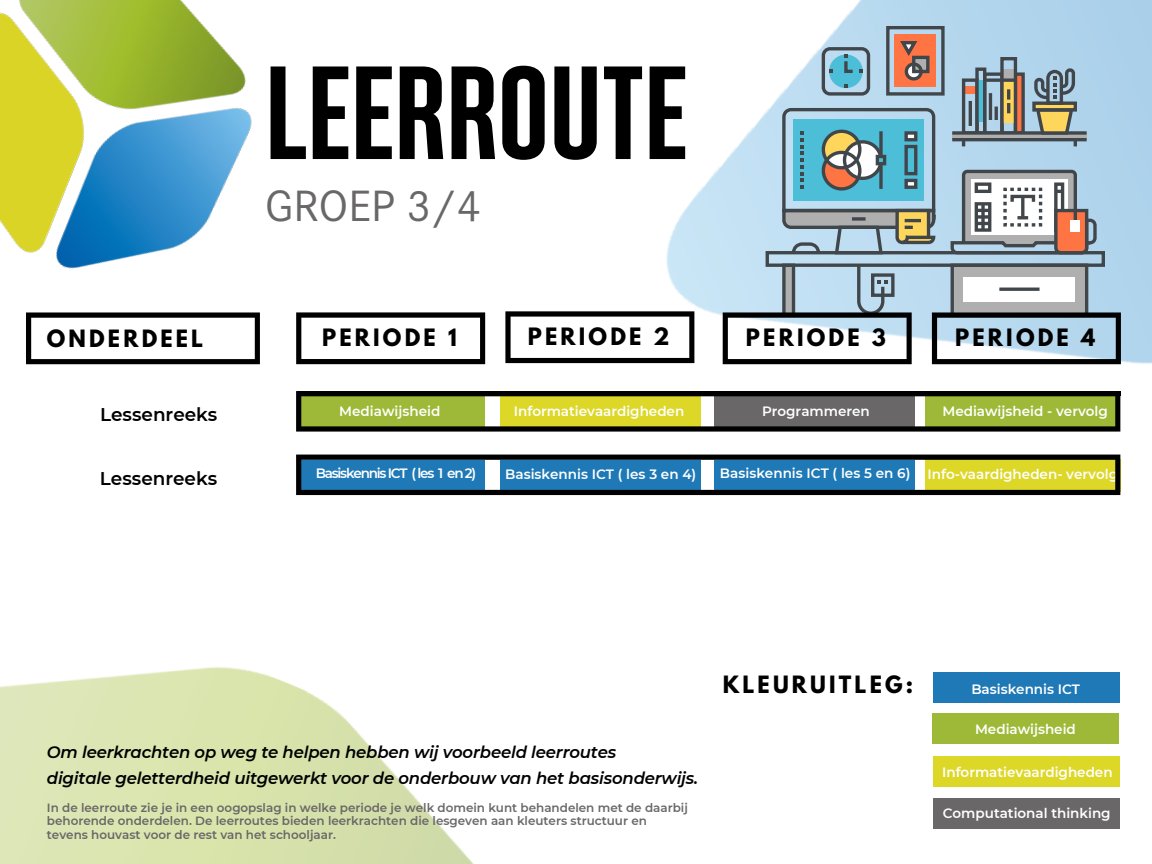
<style>
.page{position:relative;width:1152px;height:864px;background:#fff}
.page>*{position:absolute;margin:0;border:0;box-sizing:border-box;transform-origin:0 0}
.t1{font:700 132.15px "Solido Compressed W00";color:#000}
.t2{font:45.45px "Corporate S";color:#696767}
.t3{font:700 21.15px "League Spartan";letter-spacing:.15em;color:#000}
.t4{font:600 18.45px "Montserrat";color:#000}
.t5{font:italic 600 16.5px "Montserrat";letter-spacing:-.01em;color:#000}
.t6{font:600 13.5px "Montserrat";color:#fff}
.t7{font:600 13.5px "Montserrat";letter-spacing:-.09em;color:#fff}
.t8{font:600 12px/14px "Montserrat";color:#696767}
</style>
<div class="page">
<svg style="left:296px;top:312px;width:189px;height:52px"></svg>
<svg style="left:26px;top:319px;width:234px;height:45px"></svg>
<img style="left:585px;top:0;width:567px;height:496px">
<div style="left:589px;top:376px;width:563px;height:488px;background:#fff"></div>
<svg style="left:505px;top:311px;width:189px;height:52px"></svg>
<div style="left:886px;top:26px;width:59px;height:70px;border:3px solid #41464b"></div>
<div style="left:895px;top:34px;width:41px;height:53px;background:#ff7443"></div>
<svg style="left:723px;top:38px;width:398px;height:326px"></svg>
<img style="left:0;top:0;width:304px;height:319px">
<img style="left:0;top:667px;width:474px;height:197px">
<div style="left:933px;top:672px;width:187px;height:30px;background:#1f79b6"></div>
<div style="left:933px;top:713px;width:186px;height:30px;background:#9db937"></div>
<div style="left:933px;top:757px;width:187px;height:30px;background:#ddd728"></div>
<div style="left:933px;top:798px;width:187px;height:30px;background:#696767"></div>
<svg style="left:296px;top:391px;width:824px;height:41px;background:#7a8237"></svg>
<svg style="left:296px;top:455px;width:824px;height:40px;background:#417071"></svg>
<p class="t1" style="left:265px;top:39px;width:424px">LEERROUTE</p>
<p class="t2" style="left:265px;top:180px;width:217px">GROEP 3/4</p>
<p class="t3" style="left:47px;top:328px;width:158px">ONDERDEEL</p>
<p class="t3" style="left:322px;top:327px;width:136px">PERIODE 1</p>
<p class="t3" style="left:528px;top:326px;width:143px">PERIODE 2</p>
<p class="t3" style="left:746px;top:327px;width:142px">PERIODE 3</p>
<p class="t3" style="left:955px;top:327px;width:142px">PERIODE 4</p>
<p class="t4" style="left:100px;top:404px;width:119px">Lessenreeks</p>
<p class="t4" style="left:100px;top:467px;width:119px">Lessenreeks</p>
<p class="t6" style="left:339px;top:403px;width:103px">Mediawijsheid</p>
<p class="t6" style="left:514px;top:403px;width:172px">Informatievaardigheden</p>
<p class="t6" style="left:762px;top:403px;width:109px">Programmeren</p>
<p class="t6" style="left:942px;top:403px;width:167px">Mediawijsheid - vervolg</p>
<p class="t7" style="left:316px;top:465px;width:162px">Basiskennis ICT ( les 1 en 2)</p>
<p class="t6" style="left:505px;top:466px;width:193px">Basiskennis ICT ( les 3 en 4)</p>
<p class="t6" style="left:928px;top:466px;width:192px">Info-vaardigheden- vervolg</p>
<p class="t6" style="left:720px;top:465px;width:192px">Basiskennis ICT ( les 5 en 6)</p>
<p class="t5" style="left:47px;top:742px;width:571px">Om leerkrachten op weg te helpen hebben wij voorbeeld leerroutes</p>
<p class="t5" style="left:47px;top:768px;width:653px">digitale geletterdheid uitgewerkt voor de onderbouw van het basisonderwijs.</p>
<p class="t8" style="left:47px;top:800px;width:642px">In de leerroute zie je in een oogopslag in welke periode je welk domein kunt behandelen met de daarbij behorende onderdelen. De leerroutes bieden leerkrachten die lesgeven aan kleuters structuur en tevens houvast voor de rest van het schooljaar.</p>
<p class="t3" style="left:723px;top:674px;width:192px">KLEURUITLEG:</p>
<p class="t6" style="left:971px;top:680px;width:110px">Basiskennis ICT</p>
<p class="t6" style="left:975px;top:721px;width:102px">Mediawijsheid</p>
<p class="t6" style="left:942px;top:764px;width:172px">Informatievaardigheden</p>
<p class="t6" style="left:943px;top:805px;width:169px">Computational thinking</p>
</div>
